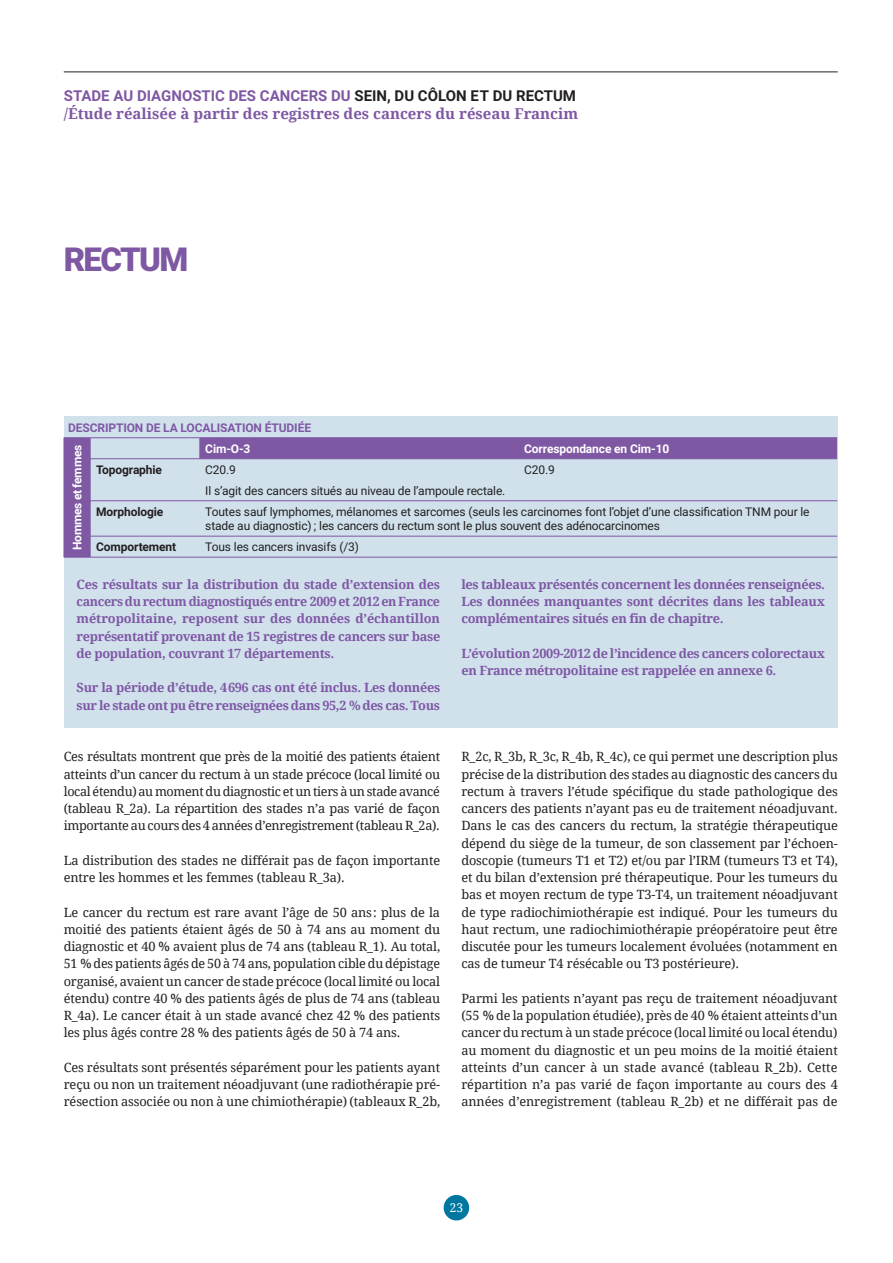
<style>
.page{position:relative;width:893px;height:1263px;background:#fff}
.page>*{position:absolute;margin:0;border:0;box-sizing:border-box;transform-origin:0 0}
.t1{font:900 33px "Roboto";letter-spacing:-.05em;color:#7f58a4}
.t2{font:700 15px "Droid Serif";color:#7f58a4}
.t3{font:700 15px "Roboto";color:#7f58a4}
.t4{font:12.75px/17.2px "Droid Serif";letter-spacing:-.01em;color:#231f20;text-align:justify}
.t5{font:700 12.75px/17.2px "Droid Serif";letter-spacing:-.025em;color:#7f58a4;text-align:justify}
.t6{font:12px/14.4px "Roboto";letter-spacing:-.01em;color:#231f20}
.t7{font:700 12px "Roboto";letter-spacing:-.01em;color:#fff}
.t8{font:700 12px "Roboto";letter-spacing:-.01em;color:#7f58a4}
.t9{font:700 12px "Roboto";letter-spacing:-.01em;color:#231f20}
.t10{font:12px "Droid Serif";color:#fff}
.s1{color:#231f20}
</style>
<div class="page">
<hr style="left:64px;top:71px;width:774px;height:1px;background:#231f20">
<div style="left:444px;top:1195px;width:25px;height:25px;background:#0077a0;border-radius:50%"></div>
<div style="left:64px;top:417px;width:774px;height:311px;background:#d0e1ec"></div>
<svg style="left:65px;top:438px;width:772px;height:119px"></svg>
<hr style="left:90px;top:458px;width:109px;height:1px;background:#7f58a4">
<hr style="left:199px;top:458px;width:319px;height:1px;background:#7f58a4">
<hr style="left:518px;top:458px;width:319px;height:1px;background:#7f58a4">
<hr style="left:90px;top:500px;width:109px;height:1px;background:#7f58a4">
<hr style="left:199px;top:500px;width:319px;height:1px;background:#7f58a4">
<hr style="left:518px;top:500px;width:319px;height:1px;background:#7f58a4">
<hr style="left:90px;top:536px;width:109px;height:1px;background:#7f58a4">
<hr style="left:199px;top:536px;width:319px;height:1px;background:#7f58a4">
<hr style="left:518px;top:536px;width:319px;height:1px;background:#7f58a4">
<hr style="left:90px;top:557px;width:109px;height:1px;background:#7f58a4">
<hr style="left:199px;top:557px;width:319px;height:1px;background:#7f58a4">
<hr style="left:518px;top:557px;width:319px;height:1px;background:#7f58a4">
<hr style="left:90px;top:437px;width:109px;height:1px;background:#7f58a4">
<hr style="left:199px;top:437px;width:319px;height:1px;background:#7f58a4">
<hr style="left:518px;top:437px;width:319px;height:1px;background:#7f58a4">
<div style="left:64px;top:437px;width:27px;height:64px;background:#7f58a4"></div>
<hr style="left:64px;top:501px;width:1px;height:35px;background:#7f58a4">
<hr style="left:90px;top:501px;width:1px;height:35px;background:#7f58a4">
<svg style="left:64px;top:536px;width:27px;height:22px"></svg>
<p class="t3" style="left:64px;top:85px;width:514px">STADE AU DIAGNOSTIC DES CANCERS DU <span class="s1">SEIN, DU CÔLON ET DU RECTUM</span></p>
<p class="t2" style="left:64px;top:105px;width:516px">/Étude réalisée à partir des registres des cancers du réseau Francim</p>
<h1 class="t1" style="left:64px;top:237px;width:126px">RECTUM</h1>
<p class="t8" style="left:68px;top:419px;width:244px">DESCRIPTION DE LA LOCALISATION ÉTUDIÉE</p>
<p class="t7" style="left:69px;top:550px;width:106px;rotate:-90deg">Hommes et femmes</p>
<p class="t7" style="left:205px;top:440px;width:47px">Cim-O-3</p>
<p class="t7" style="left:524px;top:440px;width:147px">Correspondance en Cim-10</p>
<p class="t9" style="left:96px;top:461px;width:67px">Topographie</p>
<p class="t6" style="left:205px;top:462px;width:32px">C20.9</p>
<p class="t6" style="left:524px;top:462px;width:32px">C20.9</p>
<p class="t6" style="left:205px;top:483px;width:302px">Il s’agit des cancers situés au niveau de l’ampoule rectale.</p>
<p class="t9" style="left:96px;top:503px;width:69px">Morphologie</p>
<p class="t6" style="left:205px;top:504px;width:606px">Toutes sauf lymphomes, mélanomes et sarcomes (seuls les carcinomes font l’objet d’une classification TNM pour le stade au diagnostic) ; les cancers du rectum sont le plus souvent des adénocarcinomes</p>
<p class="t9" style="left:96px;top:538px;width:82px">Comportement</p>
<p class="t6" style="left:205px;top:539px;width:155px">Tous les cancers invasifs (/3)</p>
<p class="t5" style="left:77px;top:576px;width:365px">Ces résultats sur la distribution du stade d’extension des cancers du rectum diagnostiqués entre 2009 et 2012 en France métropolitaine, reposent sur des données d’échantillon représentatif provenant de 15 registres de cancers sur base de population, couvrant 17 départements.</p>
<p class="t5" style="left:77px;top:679px;width:365px">Sur la période d’étude, 4696 cas ont été inclus. Les données sur le stade ont pu être renseignées dans 95,2 % des cas. Tous</p>
<p class="t5" style="left:461px;top:576px;width:365px">les tableaux présentés concernent les données renseignées.<br>Les données manquantes sont décrites dans les tableaux complémentaires situés en fin de chapitre.</p>
<p class="t5" style="left:461px;top:645px;width:365px">L’évolution 2009-2012 de l’incidence des cancers colorectaux en France métropolitaine est rappelée en annexe 6.</p>
<p class="t4" style="left:64px;top:748px;width:378px">Ces résultats montrent que près de la moitié des patients étaient atteints d’un cancer du rectum à un stade précoce (local limité ou local étendu) au moment du diagnostic et un tiers à un stade avancé (tableau R_2a). La répartition des stades n’a pas varié de façon importante au cours des 4 années d’enregistrement (tableau R_2a).</p>
<p class="t4" style="left:64px;top:852px;width:378px">La distribution des stades ne différait pas de façon importante entre les hommes et les femmes (tableau R_3a).</p>
<p class="t4" style="left:64px;top:903px;width:378px">Le cancer du rectum est rare avant l’âge de 50 ans: plus de la moitié des patients étaient âgés de 50 à 74 ans au moment du diagnostic et 40 % avaient plus de 74 ans (tableau R_1). Au total, 51 % des patients âgés de 50 à 74 ans, population cible du dépistage organisé, avaient un cancer de stade précoce (local limité ou local étendu) contre 40 % des patients âgés de plus de 74 ans (tableau R_4a). Le cancer était à un stade avancé chez 42 % des patients les plus âgés contre 28 % des patients âgés de 50 à 74 ans.</p>
<p class="t4" style="left:64px;top:1059px;width:378px">Ces résultats sont présentés séparément pour les patients ayant reçu ou non un traitement néoadjuvant (une radiothérapie pré&shy;résection associée ou non à une chimiothérapie) (tableaux R_2b,</p>
<p class="t4" style="left:461px;top:748px;width:378px">R_2c, R_3b, R_3c, R_4b, R_4c), ce qui permet une description plus précise de la distribution des stades au diagnostic des cancers du rectum à travers l’étude spécifique du stade pathologique des cancers des patients n’ayant pas eu de traitement néoadjuvant.<br>Dans le cas des cancers du rectum, la stratégie thérapeutique dépend du siège de la tumeur, de son classement par l’échoen&shy;doscopie (tumeurs T1 et T2) et/ou par l’IRM (tumeurs T3 et T4), et du bilan d’extension pré thérapeutique. Pour les tumeurs du bas et moyen rectum de type T3-T4, un traitement néoadjuvant de type radiochimiothérapie est indiqué. Pour les tumeurs du haut rectum, une radiochimiothérapie préopératoire peut être discutée pour les tumeurs localement évoluées (notamment en cas de tumeur T4 résécable ou T3 postérieure).</p>
<p class="t4" style="left:461px;top:990px;width:378px">Parmi les patients n’ayant pas reçu de traitement néoadjuvant (55 % de la population étudiée), près de 40 % étaient atteints d’un cancer du rectum à un stade précoce (local limité ou local étendu) au moment du diagnostic et un peu moins de la moitié étaient atteints d’un cancer à un stade avancé (tableau R_2b). Cette répartition n’a pas varié de façon importante au cours des 4 années d’enregistrement (tableau R_2b) et ne différait pas de</p>
<p class="t10" style="left:450px;top:1201px;width:15px">23</p>
</div>
